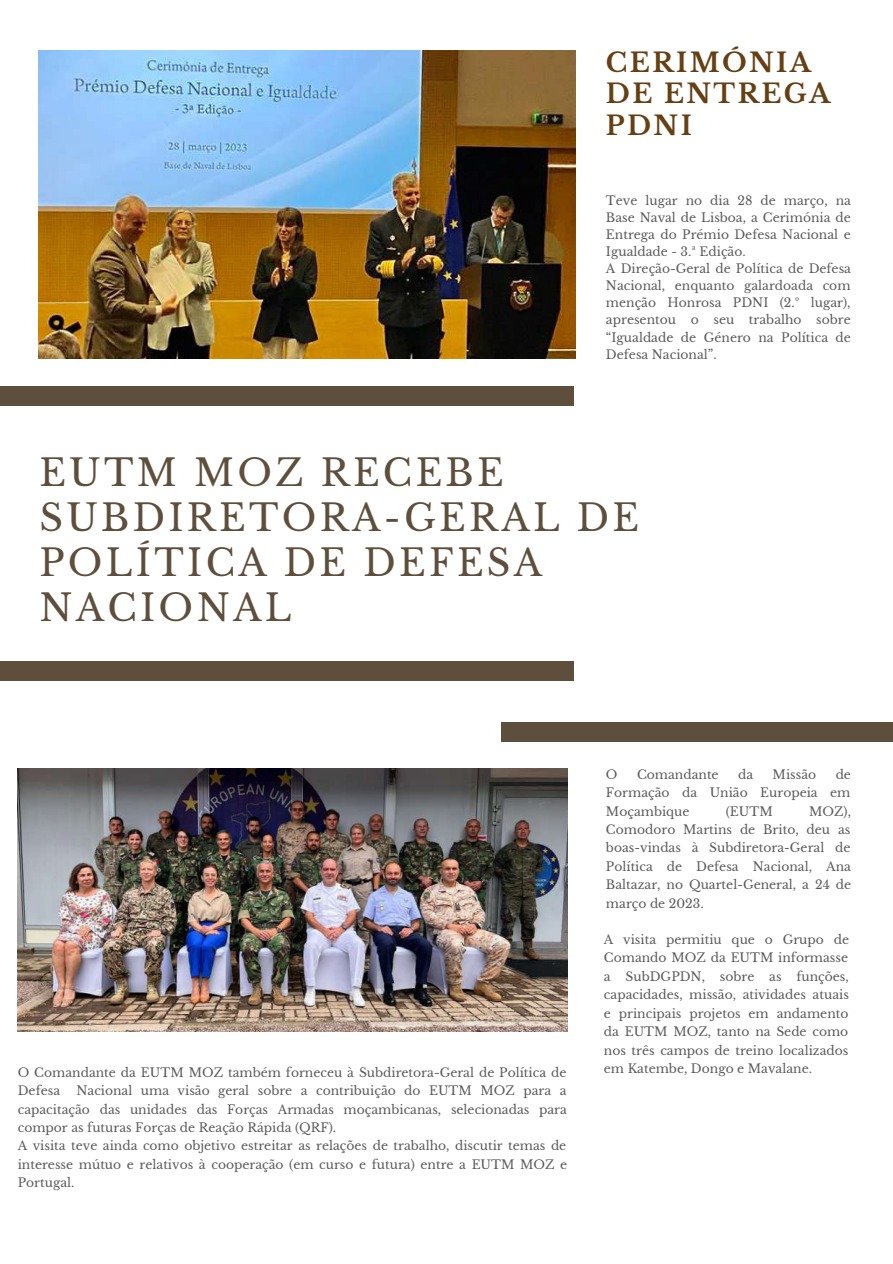
<style>
.page{position:relative;width:893px;height:1264px;background:#fff}
.page>*{position:absolute;margin:0;border:0;box-sizing:border-box;transform-origin:0 0}
.t1{font:36.75px/45px "Libre Baskerville";letter-spacing:.09em;color:#5e4f3c}
.t2{font:700 26.25px/31.5px "Libre Baskerville";letter-spacing:.09em;color:#664013}
.t3{font:12.3px/18.5px "Libre Baskerville";color:#000;text-align:justify}
</style>
<div class="page">
<img style="left:38px;top:50px;width:538px;height:308px">
<img style="left:18px;top:768px;width:549px;height:263px">
<div style="left:0;top:662px;width:573px;height:19px;background:#5e4f3c"></div>
<div style="left:0;top:386px;width:574px;height:19px;background:#5e4f3c"></div>
<div style="left:501px;top:722px;width:391px;height:19px;background:#5e4f3c"></div>
<h2 class="t2" style="left:606px;top:47px;width:226px">CERIMÓNIA<br>DE ENTREGA<br>PDNI</h2>
<p class="t3" style="left:606px;top:192px;width:246px;line-height:17.1px;text-align:left">Teve lugar no dia 28 de março, na<br>Base Naval de Lisboa, a Cerimónia de<br>Entrega do Prémio Defesa Nacional e<br>Igualdade - 3.ª Edição.<br>A Direção-Geral de Política de Defesa<br>Nacional, enquanto galardoada com menção Honrosa PDNI (2.º lugar), apresentou o seu trabalho sobre “Igualdade de Género na Política de<br>Defesa Nacional”.</p>
<h1 class="t1" style="left:39px;top:451px;width:601px">EUTM MOZ RECEBE<br>SUBDIRETORA-GERAL DE<br>POLÍTICA DE DEFESA<br>NACIONAL</h1>
<p class="t3" style="left:606px;top:765px;width:246px;text-indent:230px">de Formação da União Europeia em Moçambique</p>
<p class="t3" style="left:606px;top:765px;width:13px">O</p>
<p class="t3" style="left:637px;top:765px;width:83px">Comandante</p>
<p class="t3" style="left:738px;top:765px;width:17px">da</p>
<p class="t3" style="left:772px;top:765px;width:45px">Missão</p>
<p class="t3" style="left:606px;top:802px;width:247px;text-indent:203px">MOZ), Comodoro Martins de Brito, deu as boas-vindas à Subdiretora-Geral de Política de Defesa Nacional, Ana Baltazar, no Quartel-General, a 24 de março de 2023.</p>
<p class="t3" style="left:604px;top:930px;width:247px">A visita permitiu que o Grupo de Comando MOZ da EUTM informasse a SubDGPDN, sobre as funções, capacidades, missão, atividades atuais e principais projetos em andamento da EUTM MOZ, tanto na Sede como nos três campos de treino localizados</p>
<p class="t3" style="left:725px;top:802px;width:48px">(EUTM</p>
<p class="t3" style="left:18px;top:1062px;width:550px">O Comandante da EUTM MOZ também forneceu à Subdiretora-Geral de Política de</p>
<p class="t3" style="left:604px;top:1059px;width:209px">em Katembe, Dongo e Mavalane.</p>
<p class="t3" style="left:18px;top:1081px;width:44px">Defesa</p>
<p class="t3" style="left:18px;top:1081px;width:551px;text-align:left;text-indent:59px">Nacional uma visão geral sobre a contribuição do EUTM MOZ para a capacitação das unidades das Forças Armadas moçambicanas, selecionadas para compor as futuras Forças de Reação Rápida (QRF).<br>A visita teve ainda como objetivo estreitar as relações de trabalho, discutir temas de interesse mútuo e relativos à cooperação (em curso e futura) entre a EUTM MOZ e Portugal.</p>
</div>
